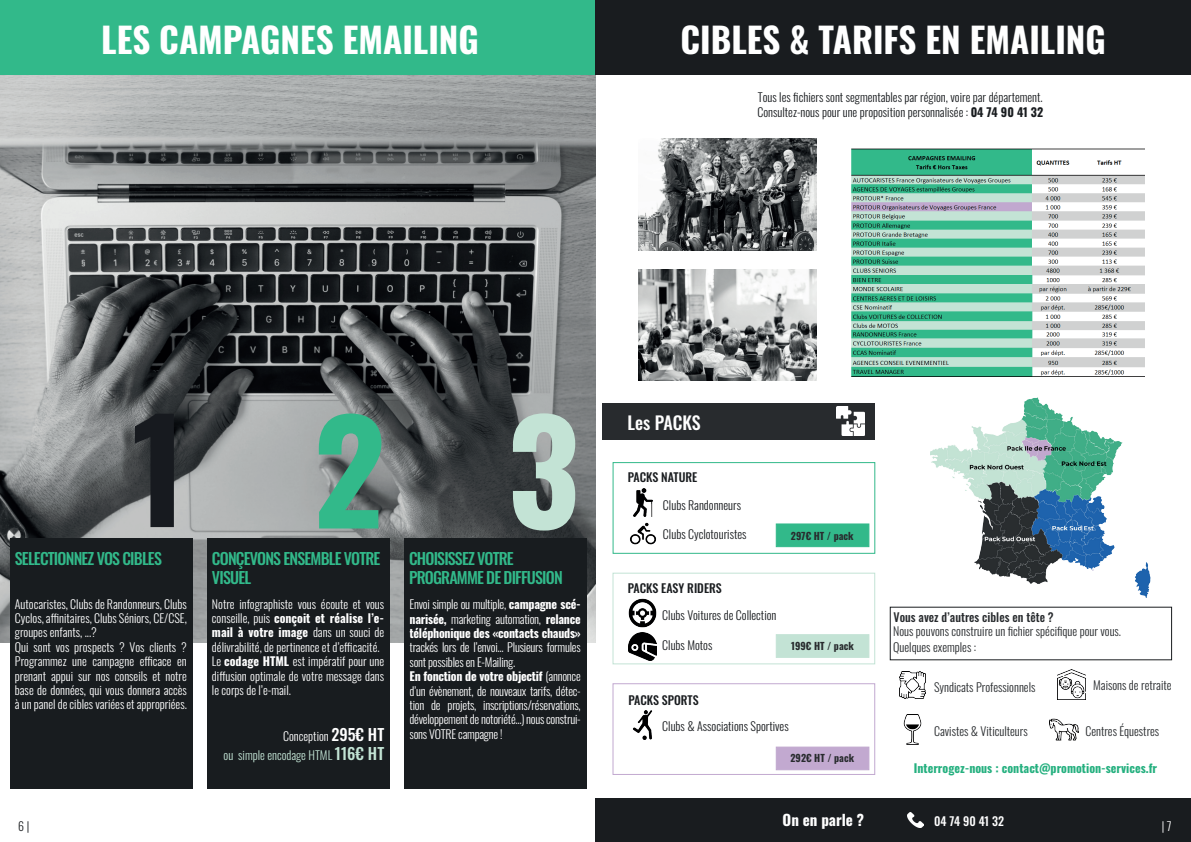
<style>
.page{position:relative;width:1191px;height:842px;background:#fff}
.page>*{position:absolute;margin:0;border:0;box-sizing:border-box;transform-origin:0 0}
.t1{font:700 140px "Oswald";color:#171a1f}
.t2{font:700 35px "Oswald";color:#fff}
.t3{font:500 18px "Oswald";letter-spacing:-.005em;color:#fff}
.t4{font:500 16px/19.2px "Oswald";letter-spacing:-.05em;color:#32b98a}
.t5{font:700 15px "Oswald";color:#fff}
.t6{font:300 12px/14.4px "Oswald";color:#fff}
.t7{font:300 12px/14.4px "Oswald";letter-spacing:-.02em;color:#fff}
.t8{font:300 12px/14.4px "Oswald";color:#191c1f}
.t9{font:300 12px/16px "Oswald";color:#282b2e}
.t10{font:700 12px/14.4px "Oswald";letter-spacing:-.02em;color:#fff;text-align:justify}
.t11{font:700 12px "Oswald";color:#25b07f}
.t12{font:300 12px/19.2px "Oswald";color:#c3e4d5;text-align:right}
.t13{font:500 12px "Oswald";color:#191c1f}
.t14{font:500 12px "Oswald";color:#282b2e}
.t15{font:500 12px "Oswald";color:#fff}
.t16{font:700 10px "Oswald";color:#282b2e}
.s1{font-weight:700}
.s2{color:#32b98a}
.s3{color:#c3e3d5}
.s4{color:#fff}
.s5{font-weight:500;font-size:16px;color:#fff}
.s6{font-weight:500;font-size:16px}
.s7{font-weight:300}
</style>
<div class="page">
<img style="left:0;top:75px;width:595px;height:567px">
<div style="left:0;top:0;width:596px;height:75px;background:#32b98a"></div>
<div style="left:10px;top:539px;width:183px;height:250px;background:#181c1f"></div>
<div style="left:207px;top:539px;width:183px;height:250px;background:#181c1f"></div>
<div style="left:404px;top:539px;width:183px;height:250px;background:#181c1f"></div>
<div style="left:595px;top:799px;width:596px;height:43px;background:#191c1f"></div>
<div style="left:595px;top:0;width:596px;height:75px;background:#191c1f"></div>
<img style="left:908px;top:812px;width:15px;height:15px">
<div style="left:612px;top:573px;width:263px;height:91px;border:1px solid #c3e3d5"></div>
<img style="left:628px;top:632px;width:28px;height:29px">
<div style="left:775px;top:634px;width:94px;height:24px;background:#c3e3d5"></div>
<img style="left:628px;top:599px;width:28px;height:28px">
<div style="left:612px;top:683px;width:263px;height:92px;border:1px solid #c2a9d0"></div>
<div style="left:775px;top:747px;width:94px;height:23px;background:#c2a9d0"></div>
<img style="left:633px;top:711px;width:20px;height:28px">
<div style="left:612px;top:462px;width:263px;height:92px;border:1px solid #32b98a"></div>
<div style="left:775px;top:523px;width:94px;height:24px;background:#32b98a;border:1px solid #32b98a"></div>
<img style="left:633px;top:488px;width:20px;height:29px">
<img style="left:630px;top:522px;width:26px;height:23px">
<img style="left:851px;top:148px;width:293px;height:228px">
<img style="left:1057px;top:669px;width:28px;height:30px">
<img style="left:899px;top:672px;width:26px;height:26px">
<img style="left:903px;top:715px;width:19px;height:30px">
<img style="left:1049px;top:718px;width:29px;height:23px">
<div style="left:602px;top:403px;width:272px;height:36px;background:#282b2e"></div>
<img style="left:836px;top:407px;width:29px;height:28px">
<img style="left:638px;top:269px;width:178px;height:112px">
<img style="left:638px;top:139px;width:178px;height:111px">
<img style="left:930px;top:397px;width:224px;height:211px">
<h2 class="t2" style="left:101px;top:22px;width:379px">LES CAMPAGNES EMAILING</h2>
<h2 class="t2" style="left:680px;top:22px;width:427px">CIBLES &amp; TARIFS EN EMAILING</h2>
<p class="t8" style="left:757px;top:89px;width:287px">Tous les fichiers sont segmentables par région, voire par département.<br>Consultez-nous pour une proposition personnalisée : <span class="s1">04 74 90 41 32</span></p>
<h1 class="t1" style="left:132px;top:397px;width:449px">1<span class="s2">2</span><span class="s3">3</span></h1>
<h3 class="t4" style="left:212px;top:550px;width:170px">CONÇEVONS ENSEMBLE VOTRE<br>VISUEL</h3>
<p class="t6" style="left:212px;top:595px;width:174px">Notre infographiste vous écoute et vous conseille, puis <span class="s1">conçoit et réalise l’e&shy;mail à votre image</span> dans un souci de délivrabilité, de pertinence et d’efficacité.<br>Le <span class="s1">codage HTML</span> est impératif pour une diffusion optimale de votre message dans le corps de l’e-mail.</p>
<p class="t12" style="left:224px;top:725px;width:162px"><span class="s4">Conception</span> <span class="s5">295€ HT<br></span>ou simple encodage HTML <span class="s6">116€ HT</span></p>
<h3 class="t4" style="left:15px;top:550px;width:148px">SELECTIONNEZ VOS CIBLES</h3>
<p class="t6" style="left:15px;top:595px;width:173px">Autocaristes, Clubs de Randonneurs, Clubs Cyclos, affinitaires, Clubs Séniors, CE/CSE, groupes enfants, ...?<br>Qui sont vos prospects ? Vos clients ?<br>Programmez une campagne efficace en prenant appui sur nos conseils et notre base de données, qui vous donnera accès à un panel de cibles variées et appropriées.</p>
<h3 class="t4" style="left:409px;top:550px;width:155px">CHOISISSEZ VOTRE<br>PROGRAMME DE DIFFUSION</h3>
<p class="t10" style="left:409px;top:598px;width:173px"><span class="s7">Envoi simple ou multiple,</span> campagne scé&shy;narisée, <span class="s7">marketing automation,</span> relance téléphonique des «contacts chauds»</p>
<p class="t7" style="left:409px;top:639px;width:173px">trackés lors de l’envoi... Plusieurs formules sont possibles en E-Mailing.<br><span class="s1">En fonction de votre objectif</span> (annonce d’un évènement, de nouveaux tarifs, détec&shy;tion de projets, inscriptions/réservations, développement de notoriété...) nous construi&shy;sons VOTRE campagne !</p>
<h3 class="t3" style="left:627px;top:414px;width:75px">Les PACKS</h3>
<p class="t13" style="left:627px;top:471px;width:71px">PACKS NATURE</p>
<p class="t8" style="left:663px;top:497px;width:80px">Clubs Randonneurs</p>
<p class="t8" style="left:663px;top:525px;width:85px">Clubs Cyclotouristes</p>
<p class="t16" style="left:791px;top:531px;width:64px">297€ HT / pack</p>
<p class="t13" style="left:627px;top:582px;width:96px">PACKS EASY RIDERS</p>
<p class="t8" style="left:662px;top:606px;width:116px">Clubs Voitures de Collection</p>
<p class="t8" style="left:662px;top:636px;width:52px">Clubs Motos</p>
<p class="t16" style="left:791px;top:641px;width:64px">199€ HT / pack</p>
<p class="t13" style="left:628px;top:694px;width:72px">PACKS SPORTS</p>
<p class="t8" style="left:662px;top:717px;width:128px">Clubs &amp; Associations Sportives</p>
<p class="t16" style="left:790px;top:752px;width:65px">292€ HT / pack</p>
<p class="t14" style="left:893px;top:611px;width:162px">Vous avez d’autres cibles en tête ?</p>
<p class="t9" style="left:893px;top:622px;width:229px">Nous pouvons construire un fichier spécifique pour vous.<br>Quelques exemples :</p>
<p class="t9" style="left:934px;top:678px;width:103px">Syndicats Professionnels</p>
<p class="t9" style="left:1093px;top:676px;width:80px">Maisons de retraite</p>
<p class="t9" style="left:934px;top:721px;width:95px">Cavistes &amp; Viticulteurs</p>
<p class="t9" style="left:1085px;top:722px;width:75px">Centres Équestres</p>
<p class="t11" style="left:913px;top:762px;width:245px">Interrogez-nous : contact@promotion-services.fr</p>
<p class="t5" style="left:782px;top:811px;width:83px">On en parle ?</p>
<p class="t15" style="left:934px;top:814px;width:72px">04 74 90 41 32</p>
<p class="t8" style="left:18px;top:817px;width:13px">6 |</p>
<p class="t6" style="left:1161px;top:817px;width:11px">| 7</p>
</div>
